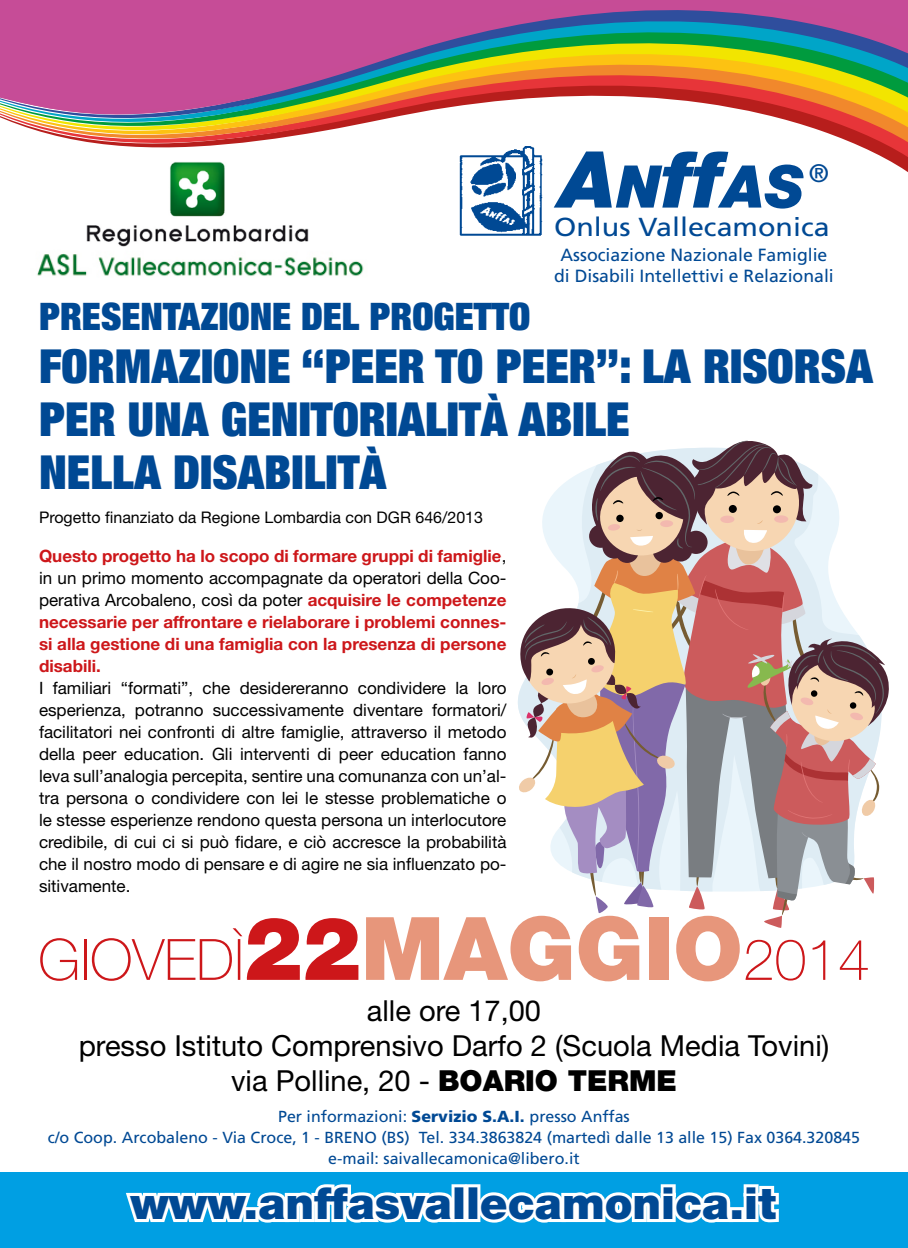
<style>
.page{position:relative;width:908px;height:1248px;background:#fff}
.page>*{position:absolute;margin:0;border:0;box-sizing:border-box;transform-origin:0 0}
.t1{font:italic 900 78.5px "Helvetica Neue";color:#004994}
.t2{font:100 57px "Helvetica Neue";color:#cd171a}
.t3{font:900 expanded 47px/53px "Helvetica Neue";color:#004994}
.t4{font:900 44.3px "Helvetica Neue";color:#004994}
.t5{font:900 expanded 38px "Helvetica Neue";color:#004994}
.t6{font:29px/34.8px "Helvetica Neue";color:#000;text-align:center}
.t7{font:26px "Frutiger";color:#004994;scale:1.1 1}
.t8{font:25.3px "Frutiger";color:#004994}
.t9{font:17.6px/21.2px "Frutiger";color:#004994;text-align:center}
.t10{font:17px/22px "Helvetica Neue";color:#000;text-align:justify}
.t11{font:700 17px/22px "Helvetica Neue";color:#cd171a;text-align:justify}
.t12{font:16px/21px "Frutiger";color:#004994;text-align:center}
.t13{font:16px "Helvetica Neue";color:#000}
.s1{font-size:58.9px}
.s2{font-weight:400;color:#000}
.s3{font-weight:900;font-size:87.7px}
.s4{font-weight:900;font-size:87.7px;color:#e7967b}
.s5{font-weight:900}
</style>
<div class="page">
<div style="left:0;top:1171px;width:907px;height:76px;background:#009fe3"></div>
<svg style="left:866px;top:149px;width:41px;height:15px"></svg>
<svg style="left:57px;top:136px;width:850px;height:13px"></svg>
<svg style="left:42px;top:132px;width:865px;height:4px"></svg>
<svg style="left:29px;top:128px;width:878px;height:4px"></svg>
<svg style="left:17px;top:124px;width:890px;height:4px"></svg>
<svg style="left:7px;top:120px;width:900px;height:4px"></svg>
<svg style="left:0;top:116px;width:907px;height:4px"></svg>
<svg style="left:0;top:0;width:907px;height:116px;background:#ae717a"></svg>
<img style="left:453px;top:146px;width:93px;height:90px">
<svg style="left:126px;top:1184px;width:336px;height:39px"></svg>
<div style="left:451px;top:1184px;width:15px;height:37px;border:6px solid #fff"></div>
<div style="left:465px;top:1184px;width:15px;height:37px;border:6px solid #fff"></div>
<svg style="left:475px;top:1184px;width:304px;height:39px"></svg>
<svg style="left:518px;top:440px;width:370px;height:488px"></svg>
<img style="left:37px;top:253px;width:327px;height:23px">
<img style="left:86px;top:162px;width:223px;height:85px">
<h1 class="t1" style="left:559px;top:131px;width:246px">A<span class="s1">N</span>ff<span class="s1">AS</span></h1>
<h3 class="t8" style="left:808px;top:159px;width:22px">®</h3>
<h3 class="t7" style="left:554px;top:211px;width:252px">Onlus Vallecamonica</h3>
<p class="t9" style="left:554px;top:244px;width:281px">Associazione Nazionale Famiglie di Disabili Intellettivi e Relazionali</p>
<h3 class="t5" style="left:39px;top:292px;width:492px">PRESENTAZIONE DEL PROGETTO</h3>
<h3 class="t3" style="left:39px;top:339px;width:835px">FORMAZIONE “PEER TO PEER”: LA RISORSA<br>PER UNA GENITORIALITÀ ABILE<br>NELLA DISABILITÀ</h3>
<p class="t13" style="left:39px;top:508px;width:445px">Progetto finanziato da Regione Lombardia con DGR 646/2013</p>
<p class="t11" style="left:39px;top:544px;width:469px">Questo progetto ha lo scopo di formare gruppi di famiglie<span class="s2">, in un primo momento accompagnate da operatori della Coo&shy;perativa Arcobaleno, così da poter</span> acquisire le competenze necessarie per affrontare e rielaborare i problemi connes&shy;si alla gestione di una famiglia con la presenza di persone disabili.</p>
<p class="t10" style="left:39px;top:677px;width:469px">I familiari “formati”, che desidereranno condividere la loro esperienza, potranno successivamente diventare formatori/ facilitatori nei confronti di altre famiglie, attraverso il metodo della peer education. Gli interventi di peer education fanno leva sull’analogia percepita, sentire una comunanza con un’al&shy;tra persona o condividere con lei le stesse problematiche o le stesse esperienze rendono questa persona un interlocutore credibile, di cui ci si può fidare, e ciò accresce la probabilità che il nostro modo di pensare e di agire ne sia influenzato po&shy;sitivamente.</p>
<h2 class="t2" style="left:38px;top:927px;width:833px">GIOVEDÌ<span class="s3">22</span><span class="s4">MAGGIO</span>2014</h2>
<h3 class="t6" style="left:79px;top:993px;width:751px">alle ore 17,00<br>presso Istituto Comprensivo Darfo 2 (Scuola Media Tovini) via Polline, 20 - <span class="s5">BOARIO TERME</span></h3>
<p class="t12" style="left:48px;top:1106px;width:813px">Per informazioni: <span class="s5">Servizio S.A.I.</span> presso Anffas<br>c/o Coop. Arcobaleno - Via Croce, 1 - BRENO (BS) Tel. 334.3863824 (martedì dalle 13 alle 15) Fax 0364.320845 e-mail: saivallecamonica@libero.it</p>
<h3 class="t4" style="left:130px;top:1176px;width:647px">www.anffasvallecamonica.it</h3>
</div>
